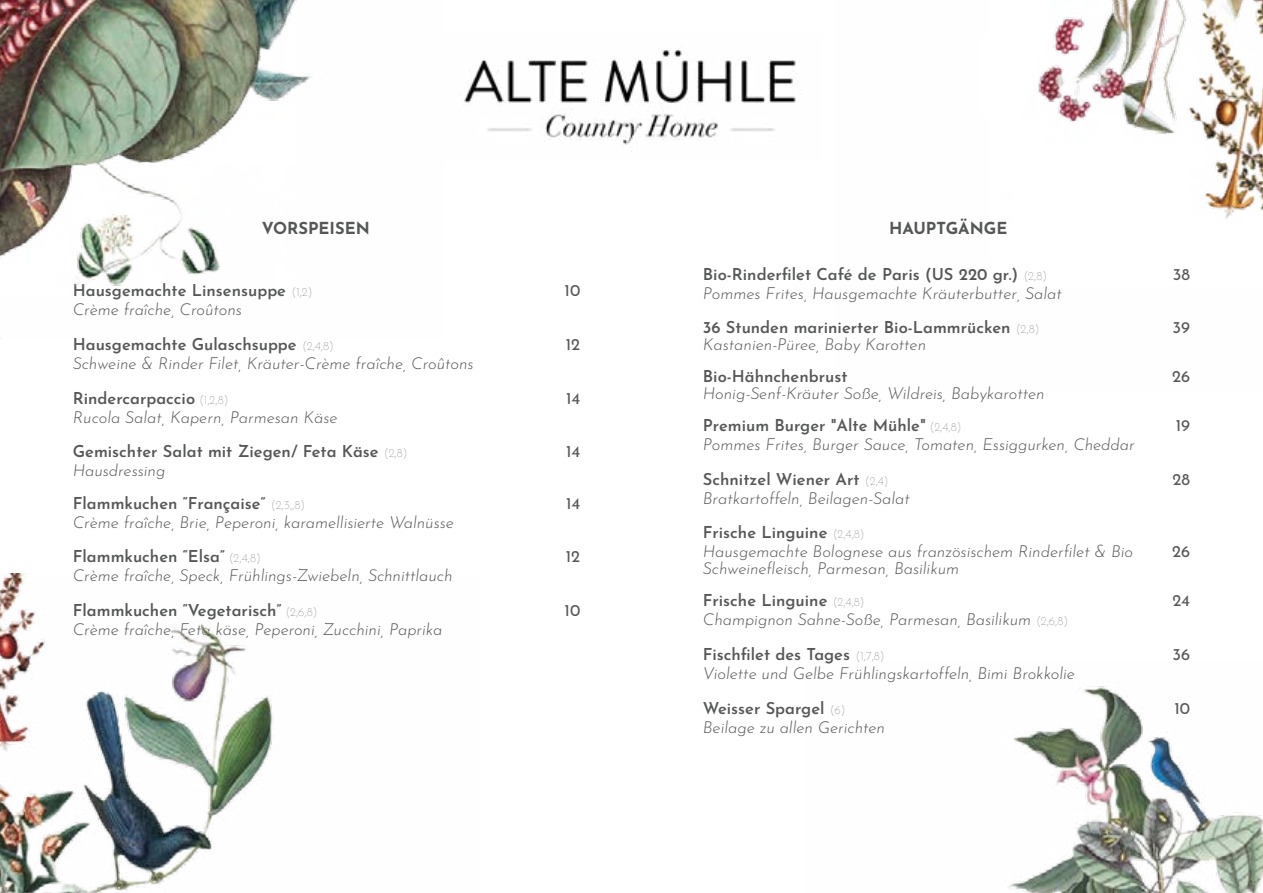
<style>
.page{position:relative;width:1263px;height:893px;background:#fff}
.page>*{position:absolute;margin:0;border:0;box-sizing:border-box;transform-origin:0 0}
.t1{font:italic 300 16.5px/19px "Josefin Sans";color:#555856}
.t2{font:600 16.5px/18.9px "Josefin Sans";color:#555856}
.t3{font:16.5px "Josefin Sans";color:#555856}
.t4{font:700 16.5px "Josefin Sans";color:#555856}
.s1{font-weight:100;font-size:12px}
.s2{font-weight:300;font-style:italic}
.s3{font-weight:600;font-style:normal}
.s4{font-weight:100;font-style:normal;font-size:12px}
</style>
<div class="page">
<img style="left:459px;top:49px;width:337px;height:103px">
<img style="left:0;top:0;width:312px;height:286px">
<img style="left:1038px;top:0;width:225px;height:219px">
<img style="left:1008px;top:686px;width:255px;height:207px">
<img style="left:0;top:574px;width:273px;height:319px">
<p class="t4" style="left:262px;top:213px;width:109px">VORSPEISEN</p>
<p class="t2" style="left:73px;top:279px;width:241px">Hausgemachte Linsensuppe <span class="s1">(1,2)<br></span><span class="s2">Crème fraîche, Croûtons</span></p>
<p class="t3" style="left:565px;top:277px;width:17px">10</p>
<p class="t1" style="left:73px;top:333px;width:402px"><span class="s3">Hausgemachte Gulaschsuppe</span> <span class="s4">(2,4,8)<br></span>Schweine &amp; Rinder Filet, Kräuter-Crème fraîche, Croûtons</p>
<p class="t3" style="left:566px;top:330px;width:16px">12</p>
<p class="t1" style="left:73px;top:387px;width:266px"><span class="s3">Rindercarpaccio</span> <span class="s4">(1,2,8)<br></span>Rucola Salat, Kapern, Parmesan Käse</p>
<p class="t3" style="left:566px;top:384px;width:16px">14</p>
<p class="t2" style="left:73px;top:440px;width:336px">Gemischter Salat mit Ziegen/ Feta Käse <span class="s1">(2,8)<br></span><span class="s2">Hausdressing</span></p>
<p class="t3" style="left:566px;top:438px;width:16px">14</p>
<p class="t1" style="left:73px;top:492px;width:383px"><span class="s3">Flammkuchen “Française”</span> <span class="s4">(2,3,,8)<br></span>Crème fraîche, Brie, Peperoni, karamellisierte Walnüsse</p>
<p class="t3" style="left:566px;top:489px;width:16px">14</p>
<p class="t1" style="left:73px;top:545px;width:381px"><span class="s3">Flammkuchen “Elsa”</span> <span class="s4">(2,4,8)<br></span>Crème fraîche, Speck, Frühlings-Zwiebeln, Schnittlauch</p>
<p class="t3" style="left:566px;top:543px;width:16px">12</p>
<p class="t1" style="left:73px;top:599px;width:371px"><span class="s3">Flammkuchen “Vegetarisch”</span> <span class="s4">(2,6,8)<br></span>Crème fraîche, Feta käse, Peperoni, Zucchini, Paprika</p>
<p class="t3" style="left:565px;top:596px;width:17px">10</p>
<p class="t4" style="left:889px;top:213px;width:120px">HAUPTGÄNGE</p>
<p class="t1" style="left:703px;top:263px;width:360px"><span class="s3">Bio-Rinderfilet Café de Paris (US 220 gr.)</span> <span class="s4">(2,8)<br></span>Pommes Frites, Hausgemachte Kräuterbutter, Salat</p>
<p class="t3" style="left:1173px;top:260px;width:19px">38</p>
<p class="t2" style="left:703px;top:317px;width:338px;line-height:16.5px">36 Stunden marinierter Bio-Lammrücken <span class="s1">(2,8)<br></span><span class="s2">Kastanien-Püree, Baby Karotten</span></p>
<p class="t3" style="left:1172px;top:314px;width:19px">39</p>
<p class="t2" style="left:703px;top:365px;width:146px">Bio-Hähnchenbrust</p>
<p class="t1" style="left:703px;top:382px;width:343px">Honig-Senf-Kräuter Soße, Wildreis, Babykarotten</p>
<p class="t3" style="left:1172px;top:363px;width:19px">26</p>
<p class="t1" style="left:703px;top:414px;width:433px"><span class="s3">Premium Burger "Alte Mühle"</span> <span class="s4">(2,4,8)<br></span>Pommes Frites, Burger Sauce, Tomaten, Essiggurken, Cheddar</p>
<p class="t3" style="left:1176px;top:411px;width:16px">19</p>
<p class="t1" style="left:703px;top:468px;width:208px"><span class="s3">Schnitzel Wiener Art</span> <span class="s4">(2,4)<br></span>Bratkartoffeln, Beilagen-Salat</p>
<p class="t3" style="left:1172px;top:465px;width:19px">28</p>
<p class="t1" style="left:703px;top:521px;width:432px"><span class="s3">Frische Linguine</span> <span class="s4">(2,4,8)<br></span>Hausgemachte Bolognese aus französischem Rinderfilet &amp; Bio</p>
<p class="t1" style="left:703px;top:557px;width:258px">Schweinefleisch, Parmesan, Basilikum</p>
<p class="t3" style="left:1172px;top:538px;width:19px">26</p>
<p class="t1" style="left:703px;top:589px;width:367px"><span class="s3">Frische Linguine</span> <span class="s4">(2,4,8)<br></span>Champignon Sahne-Soße, Parmesan, Basilikum <span class="s4">(2,6,8)</span></p>
<p class="t3" style="left:1172px;top:587px;width:19px">24</p>
<p class="t1" style="left:703px;top:643px;width:373px"><span class="s3">Fischfilet des Tages</span> <span class="s4">(1,7,8)<br></span>Violette und Gelbe Frühlingskartoffeln, Bimi Brokkolie</p>
<p class="t3" style="left:1172px;top:640px;width:19px">36</p>
<p class="t1" style="left:703px;top:696px;width:184px"><span class="s3">Weisser Spargel</span> <span class="s4">(6)<br></span>Beilage zu allen Gerichten</p>
<p class="t3" style="left:1174px;top:694px;width:17px">10</p>
</div>
